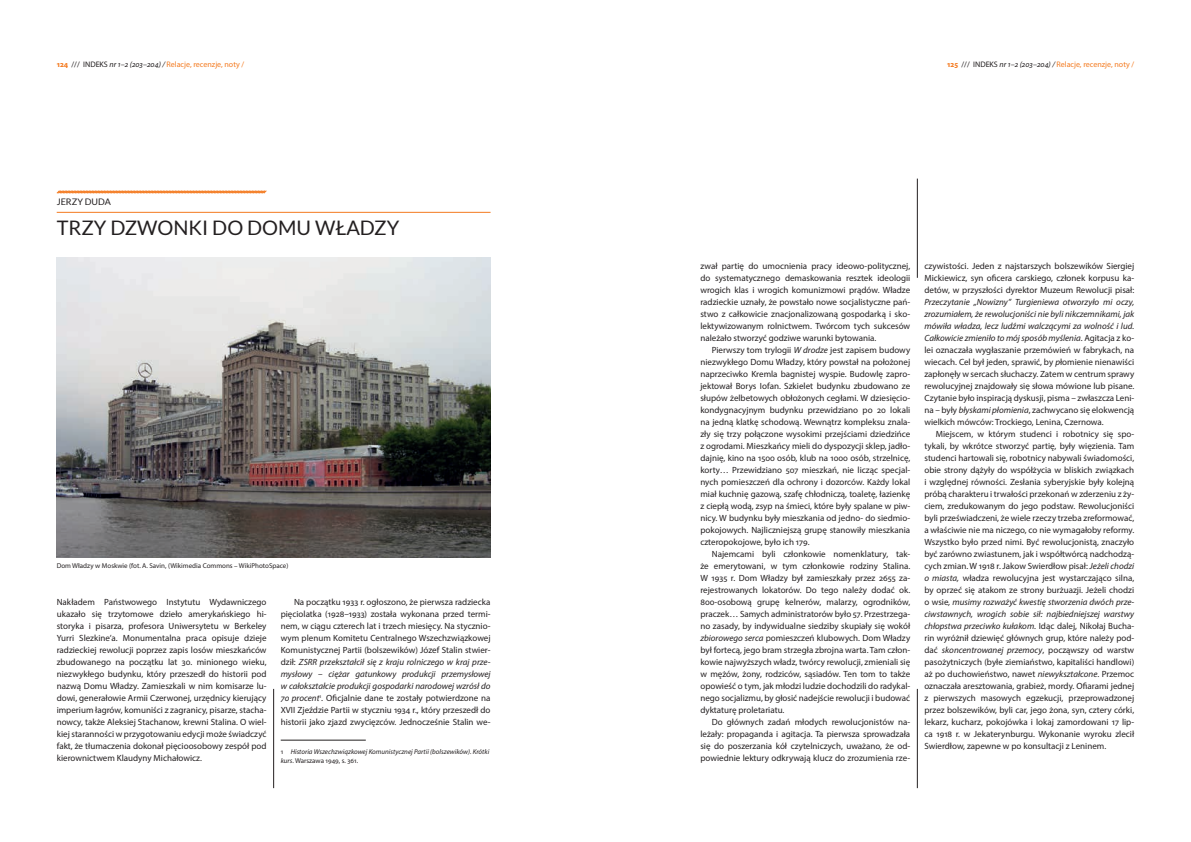
<style>
.page{position:relative;width:1191px;height:842px;background:#fff}
.page>*{position:absolute;margin:0;border:0;box-sizing:border-box;transform-origin:0 0}
.t1{font:20px "Lato";color:#231f20}
.t2{font:9px/12px "Myriad Pro";color:#231f20;text-align:justify}
.t3{font:9px "Lato";color:#231f20}
.t4{font:8px "Myriad Pro";color:#f47b21}
.t5{font:italic 7px/8.4px "Myriad Pro";color:#231f20}
.t6{font:7px "Myriad Pro";color:#231f20}
.s1{font-weight:700}
.s2{color:#231f20}
.s3{font-style:italic;color:#231f20}
.s4{font-style:italic}
.s5{font-style:normal}
</style>
<div class="page">
<hr style="left:917px;top:689px;width:1px;height:99px;background:#231f20">
<hr style="left:917px;top:179px;width:1px;height:99px;background:#231f20">
<hr style="left:273px;top:689px;width:1px;height:99px;background:#231f20">
<hr style="left:281px;top:740px;width:85px;height:1px;background:#231f20">
<img style="left:57px;top:257px;width:433px;height:300px">
<svg style="left:56px;top:190px;width:211px;height:4px"></svg>
<hr style="left:57px;top:212px;width:433px;height:1px;background:#f47b21">
<p class="t4" style="left:57px;top:59px;width:189px"><span class="s1">124</span> <span class="s2">/// INDEKS</span> <span class="s3">nr 1–2 (203–204) /</span> Relacje, recenzje, noty /</p>
<p class="t4" style="left:947px;top:59px;width:188px"><span class="s1">125</span> <span class="s2">/// INDEKS</span> <span class="s3">nr 1–2 (203–204) /</span> Relacje, recenzje, noty /</p>
<p class="t3" style="left:57px;top:197px;width:56px">JERZY DUDA</p>
<h1 class="t1" style="left:57px;top:217px;width:344px">TRZY DZWONKI DO DOMU WŁADZY</h1>
<p class="t6" style="left:57px;top:562px;width:233px">Dom Władzy w Moskwie (fot. A. Savin, (Wikimedia Commons – WikiPhotoSpace)</p>
<p class="t2" style="left:57px;top:596px;width:211px">Nakładem Państwowego Instytutu Wydawniczego ukazało się trzytomowe dzieło amerykańskiego hi&shy;storyka i pisarza, profesora Uniwersytetu w Berkeley Yurri Slezkine’a. Monumentalna praca opisuje dzieje radzieckiej rewolucji poprzez zapis losów mieszkańców zbudowanego na początku lat 30. minionego wieku, niezwykłego budynku, który przeszedł do historii pod nazwą Domu Władzy. Zamieszkali w nim komisarze lu&shy;dowi, generałowie Armii Czerwonej, urzędnicy kierujący imperium łagrów, komuniści z zagranicy, pisarze, stacha&shy;nowcy, także Aleksiej Stachanow, krewni Stalina. O wiel&shy;kiej staranności w przygotowaniu edycji może świadczyć fakt, że tłumaczenia dokonał pięcioosobowy zespół pod kierownictwem Klaudyny Michałowicz.</p>
<p class="t2" style="left:281px;top:596px;width:211px;text-indent:13px">Na początku 1933 r. ogłoszono, że pierwsza radziecka pięciolatka (1928–1933) została wykonana przed termi&shy;nem, w ciągu czterech lat i trzech miesięcy. Na stycznio&shy;wym plenum Komitetu Centralnego Wszechzwiązkowej Komunistycznej Partii (bolszewików) Józef Stalin stwier&shy;dził: <span class="s4">ZSRR przekształcił się z kraju rolniczego w kraj prze&shy;mysłowy – ciężar gatunkowy produkcji przemysłowej w całokształcie produkcji gospodarki narodowej wzrósł do 70 procent</span><sup>1</sup><span class="s4">.</span> Oficjalnie dane te zostały potwierdzone na XVII Zjeździe Partii w styczniu 1934 r., który przeszedł do historii jako zjazd zwycięzców. Jednocześnie Stalin we-</p>
<p class="t5" style="left:281px;top:748px;width:210px"><span class="s5">1</span> Historia Wszechzwiązkowej Komunistycznej Partii (bolszewików). Krótki kurs<span class="s5">. Warszawa 1949, s. 361.</span></p>
<p class="t2" style="left:700px;top:260px;width:211px">zwał partię do umocnienia pracy ideowo-politycznej, do systematycznego demaskowania resztek ideologii wrogich klas i wrogich komunizmowi prądów. Władze radzieckie uznały, że powstało nowe socjalistyczne pań&shy;stwo z całkowicie znacjonalizowaną gospodarką i sko&shy;lektywizowanym rolnictwem. Twórcom tych sukcesów należało stworzyć godziwe warunki bytowania.</p>
<p class="t2" style="left:700px;top:344px;width:211px;text-indent:11px">Pierwszy tom trylogii <span class="s4">W drodze</span> jest zapisem budowy niezwykłego Domu Władzy, który powstał na położonej naprzeciwko Kremla bagnistej wyspie. Budowlę zapro&shy;jektował Borys Iofan. Szkielet budynku zbudowano ze słupów żelbetowych obłożonych cegłami. W dziesięcio&shy;kondygnacyjnym budynku przewidziano po 20 lokali na jedną klatkę schodową. Wewnątrz kompleksu znala&shy;zły się trzy połączone wysokimi przejściami dziedzińce z ogrodami. Mieszkańcy mieli do dyspozycji sklep, jadło&shy;dajnię, kino na 1500 osób, klub na 1000 osób, strzelnicę, korty… Przewidziano 507 mieszkań, nie licząc specjal&shy;nych pomieszczeń dla ochrony i dozorców. Każdy lokal miał kuchnię gazową, szafę chłodniczą, toaletę, łazienkę z ciepłą wodą, zsyp na śmieci, które były spalane w piw&shy;nicy. W budynku były mieszkania od jedno- do siedmio&shy;pokojowych. Najliczniejszą grupę stanowiły mieszkania czteropokojowe, było ich 179.</p>
<p class="t2" style="left:700px;top:548px;width:211px;text-indent:11px">Najemcami byli członkowie nomenklatury, tak&shy;że emerytowani, w tym członkowie rodziny Stalina.<br>W 1935 r. Dom Władzy był zamieszkały przez 2655 za&shy;rejestrowanych lokatorów. Do tego należy dodać ok.<br>800-osobową grupę kelnerów, malarzy, ogrodników, praczek… Samych administratorów było 57. Przestrzega&shy;no zasady, by indywidualne siedziby skupiały się wokół <span class="s4">zbiorowego serca</span> pomieszczeń klubowych. Dom Władzy był fortecą, jego bram strzegła zbrojna warta. Tam człon&shy;kowie najwyższych władz, twórcy rewolucji, zmieniali się w mężów, żony, rodziców, sąsiadów. Ten tom to także opowieść o tym, jak młodzi ludzie dochodzili do radykal&shy;nego socjalizmu, by głosić nadejście rewolucji i budować dyktaturę proletariatu.</p>
<p class="t2" style="left:700px;top:716px;width:211px;text-indent:11px">Do głównych zadań młodych rewolucjonistów na&shy;leżały: propaganda i agitacja. Ta pierwsza sprowadzała się do poszerzania kół czytelniczych, uważano, że od&shy;powiednie lektury odkrywają klucz do zrozumienia rze-</p>
<p class="t2" style="left:924px;top:260px;width:211px">czywistości. Jeden z najstarszych bolszewików Siergiej Mickiewicz, syn oficera carskiego, członek korpusu ka&shy;detów, w przyszłości dyrektor Muzeum Rewolucji pisał:</p>
<p class="t2" style="left:924px;top:296px;width:211px"><span class="s4">Przeczytanie „Nowizny” Turgieniewa otworzyło mi oczy, zrozumiałem, że rewolucjoniści nie byli nikczemnikami, jak mówiła władza, lecz ludźmi walczącymi za wolność i lud.<br>Całkowicie zmieniło to mój sposób myślenia</span>. Agitacja z ko&shy;lei oznaczała wygłaszanie przemówień w fabrykach, na wiecach. Cel był jeden, sprawić, by <span class="s4">p</span>łomienie nienawiści zapłonęły w sercach słuchaczy. Zatem w centrum sprawy rewolucyjnej znajdowały się słowa mówione lub pisane.<br>Czytanie było inspiracją dyskusji, pisma – zwłaszcza Leni&shy;na – były <span class="s4">błyskami płomienia</span>, zachwycano się elokwencją wielkich mówców: Trockiego, Lenina, Czernowa.</p>
<p class="t2" style="left:924px;top:428px;width:211px;text-indent:11px">Miejscem, w którym studenci i robotnicy się spo&shy;tykali, by wkrótce stworzyć partię, były więzienia. Tam studenci hartowali się, robotnicy nabywali świadomości, obie strony dążyły do współżycia w bliskich związkach i względnej równości. Zesłania syberyjskie były kolejną próbą charakteru i trwałości przekonań w zderzeniu z ży&shy;ciem, zredukowanym do jego podstaw. Rewolucjoniści byli przeświadczeni, że wiele rzeczy trzeba zreformować, a właściwie nie ma niczego, co nie wymagałoby reformy.<br>Wszystko było przed nimi. Być rewolucjonistą, znaczyło być zarówno zwiastunem, jak i współtwórcą nadchodzą&shy;cych zmian. W 1918 r. Jakow Swierdłow pisał: <span class="s4">Jeżeli chodzi o miasta,</span> władza rewolucyjna jest wystarczająco silna, by oprzeć się atakom ze strony burżuazji. Jeżeli chodzi o wsie<span class="s4">, musimy rozważyć kwestię stworzenia dwóch prze&shy;ciwstawnych, wrogich sobie sił: najbiedniejszej warstwy chłopstwa przeciwko kułakom</span>. Idąc dalej, Nikołaj Bucha&shy;rin wyróżnił dziewięć głównych grup, które należy pod&shy;dać <span class="s4">skoncentrowanej przemocy</span>, począwszy od warstw pasożytniczych (byłe ziemiaństwo, kapitaliści handlowi) aż po duchowieństwo, nawet <span class="s4">niewykształcone</span>. Przemoc oznaczała aresztowania, grabież, mordy. Ofiarami jednej z pierwszych masowych egzekucji, przeprowadzonej przez bolszewików, byli car, jego żona, syn, cztery córki, lekarz, kucharz, pokojówka i lokaj zamordowani 17 lip&shy;ca 1918 r. w Jekaterynburgu. Wykonanie wyroku zlecił Swierdłow, zapewne w po konsultacji z Leninem.</p>
</div>
